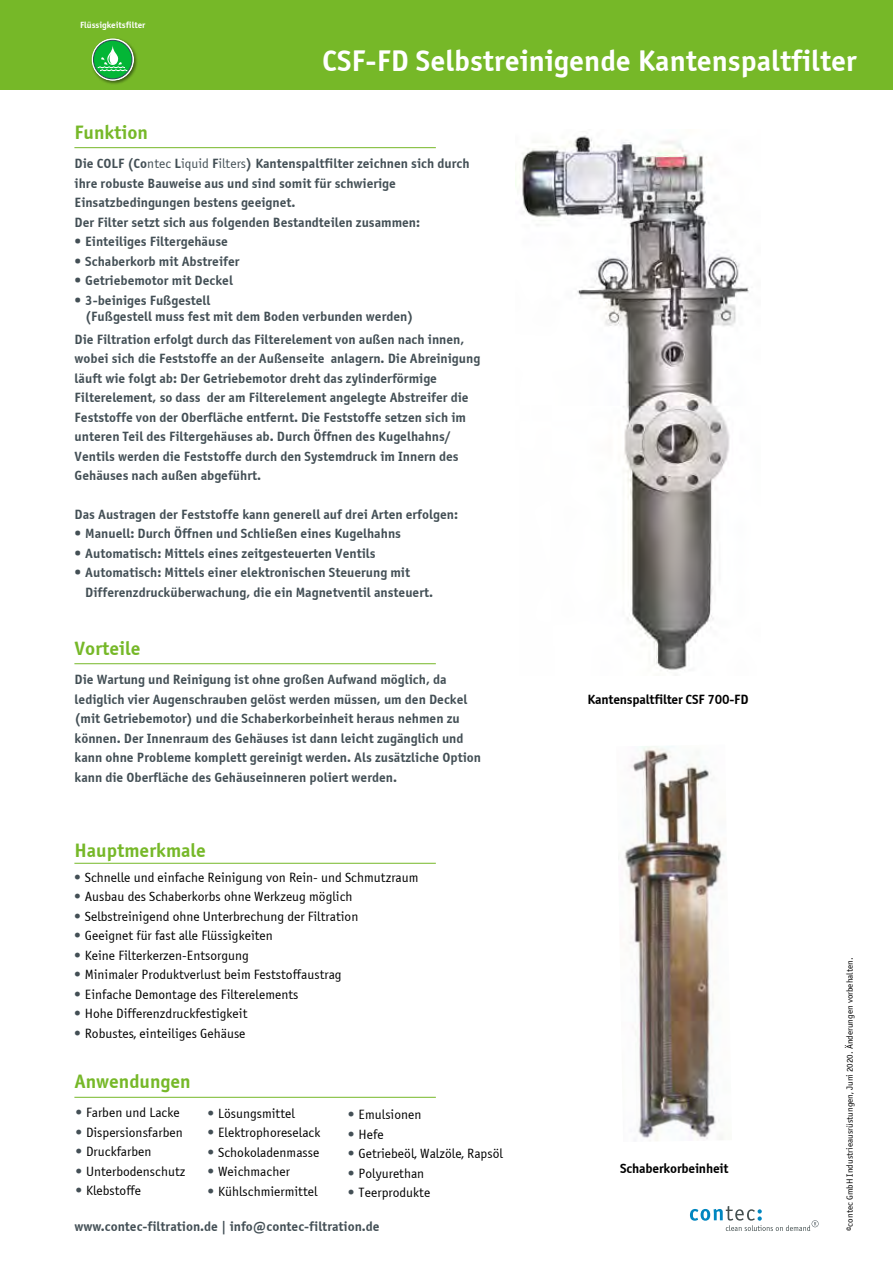
<style>
.page{position:relative;width:893px;height:1263px;background:#fff}
.page>*{position:absolute;margin:0;border:0;box-sizing:border-box;transform-origin:0 0}
.t1{font:700 30px "Officina Sans A";color:#fff}
.t2{font:700 19.5px "Officina Sans ATT";color:#76b828}
.t3{font:700 19.5px "Officina Sans A";color:#76b828}
.t4{font:700 13.5px/19.5px "Officina Sans ATT";color:#434f55}
.t5{font:13.5px "Officina Sans ATT";color:#000}
.t6{font:700 13.5px "Officina Sans A";color:#434f55}
.t7{font:700 13.5px "Officina Sans ATT";letter-spacing:-.015em;color:#000}
.t8{font:13.5px "Officina Sans A";color:#000}
.t9{font:9px "Officina Sans A";color:#000}
.t10{font:700 9px "Officina Sans A";color:#fff}
.s1{font-family:"Officina Sans ATT"}
.s2{font-weight:400}
.s3{font-family:"Officina Sans A"}
.s4{font-family:"Officina Sans A";color:#434f55}
.s5{color:#434f55}
</style>
<div class="page">
<div style="left:0;top:0;width:893px;height:90px;background:#76b828"></div>
<svg style="left:690px;top:1206px;width:129px;height:25px"></svg>
<div style="left:90px;top:37px;width:49px;height:48px;background:#000;opacity:.5"></div>
<svg style="left:92px;top:38px;width:42px;height:43px"></svg>
<svg style="left:93px;top:40px;width:39px;height:39px;background:#44b95d"></svg>
<hr style="left:74px;top:147px;width:362px;height:1px;background:#76b828">
<hr style="left:74px;top:663px;width:362px;height:1px;background:#76b828">
<hr style="left:74px;top:863px;width:362px;height:1px;background:#76b828">
<hr style="left:74px;top:1097px;width:362px;height:1px;background:#76b828">
<img style="left:516px;top:135px;width:233px;height:536px">
<img style="left:624px;top:746px;width:101px;height:395px">
<p class="t10" style="left:80px;top:19px;width:67px">Flüssigkeitsfilter</p>
<h1 class="t1" style="left:322px;top:42px;width:536px">CSF-FD Selbstreinigende <span class="s1">K</span>Kantenspaltfilter</h1>
<h2 class="t3" style="left:74px;top:120px;width:75px">Fun<span class="s1">k</span>tion</h2>
<p class="t4" style="left:75px;top:154px;width:396px">Die COLF (Co<span class="s2">ntec</span> L<span class="s2">iquid</span> F<span class="s2">ilters</span>) Kantenspaltfilter zeichnen sich durch ihre robuste Bauweise aus und sind somit für schwierige Einsatzbedingungen bestens geeignet.<br>Der Filter setzt sich aus folgenden Bestandteilen zusammen:</p>
<p class="t4" style="left:75px;top:232px;width:155px"><span class="s3">•</span> Einteiliges <span class="s3">Filter</span>gehäuse</p>
<p class="t4" style="left:75px;top:251px;width:166px"><span class="s3">•</span> Schaberkorb mit Abstreifer</p>
<p class="t4" style="left:75px;top:271px;width:160px"><span class="s3">•</span> Getriebemotor mit Deckel</p>
<p class="t4" style="left:85px;top:292px;width:330px;line-height:16.2px;text-indent:-11px"><span class="s3">•</span> 3-beiniges Fußgestell<br><span class="s3">(</span>Fußgestell muss fest mit dem Boden verbunden werden<span class="s3">)</span></p>
<p class="t4" style="left:75px;top:329px;width:407px">Die Filtration erfolgt durch das Filterelement von außen nach innen, wobei sich die Feststoffe an der Außenseite anlagern. Die Abreinigung läuft wie folgt ab: Der Getriebemotor dreht das zylinderförmige Filterelement, so dass der am Filterelement angelegte Abstreifer die Feststoffe von der Oberfläche entfernt. Die Feststoffe setzen sich im unteren Teil des Filtergehäuses ab. Durch Öffnen des Kugelhahns/ Ventils werden die Feststoffe durch den Systemdruck im Innern des Gehäuses nach außen abgeführt.</p>
<p class="t4" style="left:75px;top:505px;width:385px">Das Austragen der Feststoffe kann generell auf drei Arten erfolgen:</p>
<p class="t4" style="left:75px;top:524px;width:328px"><span class="s3">•</span> Manuell: Durch Öffnen und Schließen eines Kugelhahns</p>
<p class="t4" style="left:75px;top:543px;width:302px"><span class="s3">•</span> Automatisch: Mittels eines zeitgesteuerten Ventils</p>
<p class="t4" style="left:85px;top:563px;width:349px;text-indent:-11px"><span class="s3">•</span> Automatisch: Mittels einer elektronischen Steuerung mit<br>Differenzdrucküberwachung, die ein Magnetventil ansteuert.</p>
<h2 class="t2" style="left:74px;top:636px;width:68px">Vorteile</h2>
<p class="t4" style="left:75px;top:670px;width:408px">Die Wartung und Reinigung ist ohne großen Aufwand möglich, da lediglich vier Augenschrauben gelöst werden müssen, um den Deckel (mit Getriebemotor) und die Schaberkorbeinheit heraus nehmen zu können. Der Innenraum des Gehäuses ist dann leicht zugänglich und kann ohne Probleme komplett gereinigt werden. Als zusätzliche Option kann die Oberfläche des Gehäuseinneren poliert werden.</p>
<h2 class="t2" style="left:74px;top:839px;width:133px">Hauptmerkmale</h2>
<p class="t5" style="left:74px;top:870px;width:346px"><span class="s4">•</span> Schnelle und einfache Reinigung von Rein- und Schmutzraum</p>
<p class="t5" style="left:74px;top:889px;width:280px"><span class="s4">•</span> Ausbau des Schaberkorbs ohne Werkzeug möglich</p>
<p class="t5" style="left:74px;top:909px;width:286px"><span class="s4">•</span> Selbstreinigend ohne Unterbrechung der Filtration</p>
<p class="t5" style="left:74px;top:928px;width:200px"><span class="s4">•</span> Geeignet für fast alle Flüssigkeiten</p>
<p class="t5" style="left:74px;top:948px;width:176px"><span class="s4">•</span> Keine Filterkerzen-Entsorgung</p>
<p class="t5" style="left:74px;top:967px;width:269px"><span class="s4">•</span> Minimaler Produktverlust beim Feststoffaustrag</p>
<p class="t5" style="left:74px;top:987px;width:226px"><span class="s4">•</span> Einfache Demontage des Filterelements</p>
<p class="t5" style="left:74px;top:1006px;width:175px"><span class="s4">•</span> Hohe Differenzdruckfestigkeit</p>
<p class="t5" style="left:74px;top:1026px;width:173px"><span class="s4">•</span> Robustes, einteiliges Gehäuse</p>
<h2 class="t2" style="left:74px;top:1070px;width:118px">Anwendungen</h2>
<p class="t5" style="left:75px;top:1105px;width:106px"><span class="s4">•</span> Farben und Lacke</p>
<p class="t5" style="left:75px;top:1124px;width:109px"><span class="s4">•</span> Dispersionsfarben</p>
<p class="t5" style="left:75px;top:1144px;width:78px"><span class="s4">•</span> Druckfarben</p>
<p class="t5" style="left:75px;top:1163px;width:112px"><span class="s4">•</span> Unterbodenschutz</p>
<p class="t5" style="left:75px;top:1183px;width:67px"><span class="s4">•</span> Klebstoffe</p>
<p class="t5" style="left:207px;top:1105px;width:89px"><span class="s4">•</span> Lösungsmittel</p>
<p class="t5" style="left:207px;top:1125px;width:115px"><span class="s4">•</span> Elektrophoreselack</p>
<p class="t5" style="left:207px;top:1144px;width:113px"><span class="s4">•</span> Schokoladenmasse</p>
<p class="t5" style="left:207px;top:1164px;width:84px"><span class="s4">•</span> Weichmacher</p>
<p class="t5" style="left:207px;top:1183px;width:112px"><span class="s4">•</span> Kühlschmiermittel</p>
<p class="t8" style="left:348px;top:1107px;width:75px"><span class="s5">•</span> Emulsion<span class="s1">en</span></p>
<p class="t5" style="left:348px;top:1126px;width:37px"><span class="s4">•</span> Hefe</p>
<p class="t5" style="left:348px;top:1146px;width:156px"><span class="s4">•</span> Getriebeöl, Walzöle, Rapsöl</p>
<p class="t5" style="left:348px;top:1165px;width:78px"><span class="s4">•</span> Polyurethan</p>
<p class="t5" style="left:348px;top:1185px;width:84px"><span class="s4">•</span> Teerprodukte</p>
<p class="t6" style="left:74px;top:1218px;width:307px">www.contec-filtration.de | info@contec-filtration.de</p>
<p class="t7" style="left:588px;top:691px;width:162px">Kantenspaltfilter <span class="s3">CSF 700-FD</span></p>
<p class="t7" style="left:620px;top:1160px;width:110px">Schaberkorbeinheit</p>
<p class="t9" style="left:844px;top:1231px;width:275px;rotate:-90deg">©contec GmbH Industrieausrüstungen, Juni 20<span class="s1">20. Änderungen vorbehalten.</span></p>
</div>
